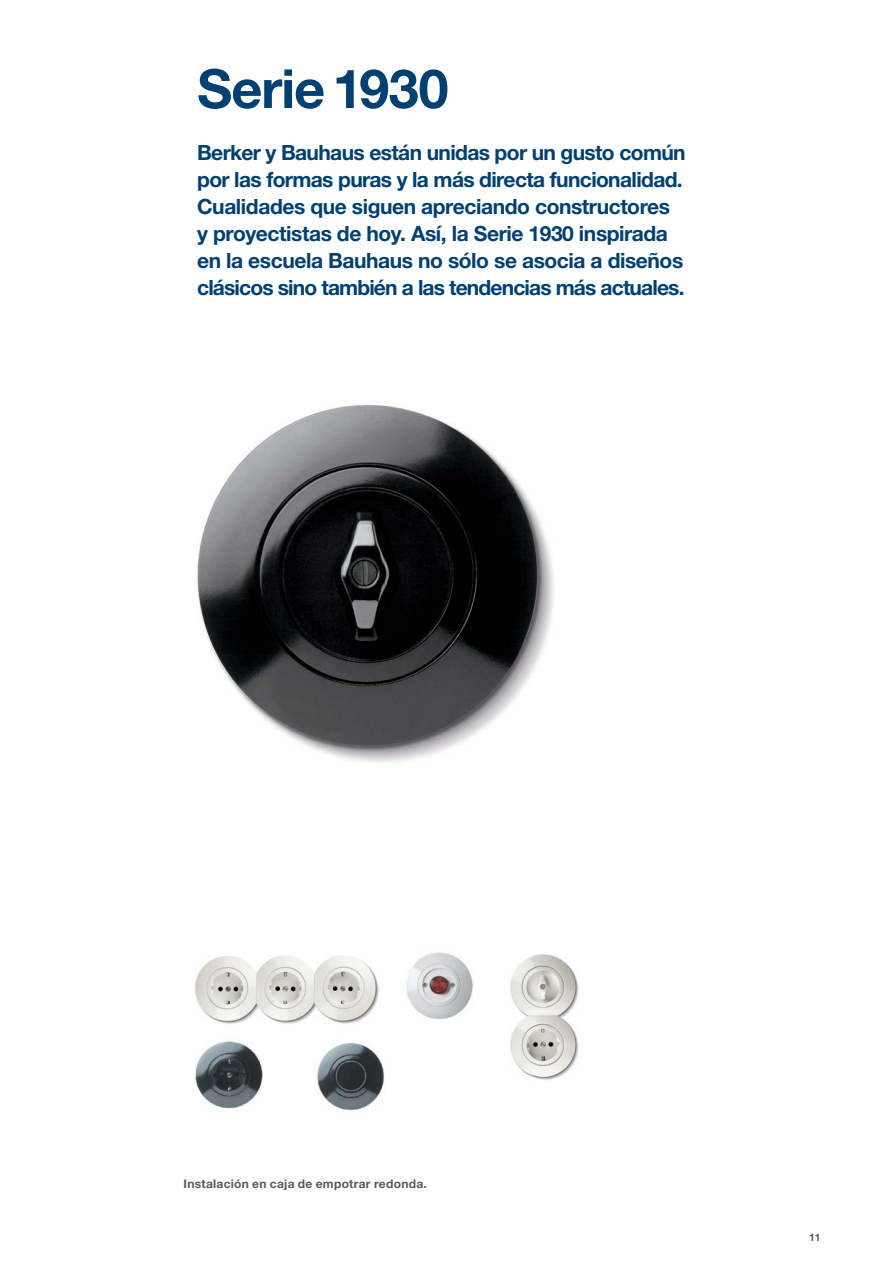
<style>
.page{position:relative;width:893px;height:1263px;background:#fff}
.page>*{position:absolute;margin:0;border:0;box-sizing:border-box;transform-origin:0 0}
.t1{font:700 54px "Helvetica Neue LTW1 G";letter-spacing:-.02em;color:#004071}
.t2{font:700 21px/27px "Helvetica Neue LTW1 G";letter-spacing:-.03em;color:#004071}
.t3{font:700 12px "Helvetica Neue LTW1 G";letter-spacing:.025em;color:#58595b}
.t4{font:700 10.5px "Helvetica Neue LTW1 G";color:#58595b}
</style>
<div class="page">
<img style="left:197px;top:404px;width:357px;height:358px">
<img style="left:510px;top:954px;width:69px;height:126px">
<img style="left:406px;top:952px;width:67px;height:67px">
<img style="left:195px;top:1041px;width:68px;height:68px">
<img style="left:317px;top:1042px;width:68px;height:69px">
<img style="left:195px;top:955px;width:184px;height:69px">
<h1 class="t1" style="left:197px;top:55px;width:253px">Serie 1930</h1>
<p class="t2" style="left:197px;top:138px;width:490px">Berker y Bauhaus están unidas por un gusto común por las formas puras y la más directa funcionalidad.<br>Cualidades que siguen apreciando constructores y proyectistas de hoy. Así, la Serie 1930 inspirada en la escuela Bauhaus no sólo se asocia a diseños clásicos sino también a las tendencias más actuales.</p>
<p class="t3" style="left:184px;top:1176px;width:245px">Instalación en caja de empotrar redonda.</p>
<p class="t4" style="left:809px;top:1231px;width:13px">11</p>
</div>
